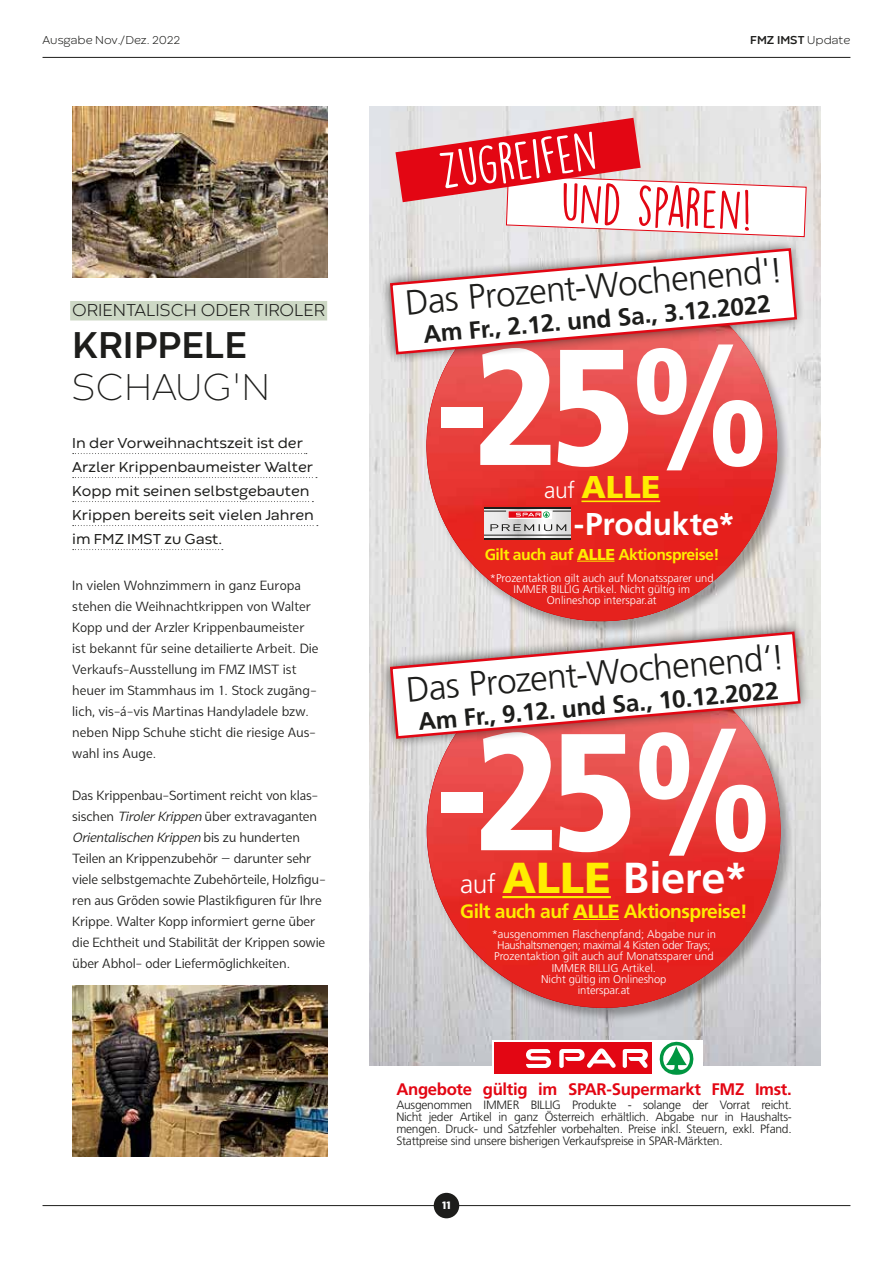
<style>
.page{position:relative;width:893px;height:1263px;background:#fff}
.page>*{position:absolute;margin:0;border:0;box-sizing:border-box;transform-origin:0 0}
.t1{font:900 condensed 166.2px "Frutiger";color:#fff}
.t2{font:900 condensed 164.85px "Frutiger";color:#fff}
.t3{font:50.25px "DK Lemon Yellow Sun";color:#e30613}
.t4{font:50.25px "DK Lemon Yellow Sun";color:#fff}
.t5{font:700 43.35px "Frutiger";letter-spacing:-.005em;color:#fff}
.t6{font:700 39px "Codec Warm";color:#1d1d1b}
.t7{font:200 39px "Codec Warm";color:#1d1d1b}
.t8{font:300 34.95px "Frutiger";color:#1d1d1b}
.t9{font:700 31.5px/36.8px "Frutiger";letter-spacing:-.01em;color:#fff}
.t10{font:700 24.45px "Frutiger";color:#1d1d1b}
.t11{font:700 19.2px "Frutiger";letter-spacing:-.03em;color:#ffed00}
.t12{font:300 18px "Codec Warm";color:#1d1d1b}
.t13{font:700 16.8px "Frutiger";letter-spacing:-.02em;color:#e30613}
.t14{font:700 15.75px "Frutiger";letter-spacing:-.03em;color:#ffed00}
.t15{font:15px/24px "Codec Warm";color:#1d1d1b}
.t16{font:13.5px/21px "Syabil";letter-spacing:-.005em;color:#1d1d1b}
.t17{font:300 12px/12px "Frutiger";letter-spacing:-.02em;color:#1d1d1b;text-align:justify}
.t18{font:300 12px "Codec Warm";color:#1d1d1b}
.t19{font:700 12px "Codec Warm";color:#1d1d1b}
.t20{font:300 11.25px/11.2px "Frutiger";color:#fff;text-align:center}
.t21{font:700 11.25px "Codec Warm Logo";color:#fff}
.t22{font:300 11.1px/11.1px "Frutiger";color:#fff;text-align:center}
.s1{font-weight:300}
.s2{font-style:italic}
.s3{font-weight:300;font-size:22.8px}
.s4{font-weight:900;color:#ffed00}
.s5{font-weight:900}
.s6{font-weight:300;font-size:26.25px}
</style>
<div class="page">
<img style="left:72px;top:986px;width:255px;height:171px">
<img style="left:72px;top:106px;width:255px;height:171px">
<div style="left:70px;top:301px;width:257px;height:19px;background:#cdd8c5"></div>
<svg style="left:73px;top:453px;width:234px;height:1px"></svg>
<svg style="left:73px;top:477px;width:244px;height:1px"></svg>
<svg style="left:73px;top:501px;width:240px;height:1px"></svg>
<svg style="left:73px;top:525px;width:245px;height:1px"></svg>
<svg style="left:73px;top:549px;width:150px;height:1px"></svg>
<img style="left:370px;top:106px;width:451px;height:959px">
<div style="left:492px;top:1040px;width:211px;height:36px;background:#fff"></div>
<div style="left:495px;top:1042px;width:157px;height:32px;background:#e30613"></div>
<svg style="left:623px;top:1049px;width:25px;height:19px"></svg>
<svg style="left:526px;top:1049px;width:25px;height:19px"></svg>
<svg style="left:559px;top:1048px;width:57px;height:20px"></svg>
<svg style="left:659px;top:1041px;width:35px;height:34px"></svg>
<svg style="left:395px;top:118px;width:412px;height:118px"></svg>
<div style="left:426px;top:270px;width:365px;height:366px;background:#1d1d1b;opacity:.35"></div>
<img style="left:427px;top:271px;width:350px;height:350px;border-radius:175px">
<hr style="left:581px;top:500px;width:79px;height:2px;background:#ffed00">
<hr style="left:577px;top:561px;width:37px;height:1px;background:#ffed00">
<svg style="left:378px;top:236px;width:431px;height:131px;background:#e4bab9"></svg>
<svg style="left:389px;top:247px;width:409px;height:109px"></svg>
<svg style="left:484px;top:507px;width:87px;height:33px"></svg>
<svg style="left:484px;top:509px;width:87px;height:28px"></svg>
<hr style="left:484px;top:535px;width:87px;height:1px;background:#1d1d1b">
<svg style="left:484px;top:511px;width:22px;height:1px"></svg>
<div style="left:509px;top:511px;width:32px;height:7px;background:#e30613"></div>
<svg style="left:516px;top:511px;width:55px;height:7px"></svg>
<svg style="left:490px;top:524px;width:76px;height:7px"></svg>
<div style="left:426px;top:654px;width:369px;height:368px;background:#1d1d1b;opacity:.35"></div>
<img style="left:427px;top:654px;width:354px;height:353px;border-radius:177px">
<hr style="left:502px;top:896px;width:109px;height:2px;background:#ffed00">
<hr style="left:573px;top:919px;width:46px;height:1px;background:#ffed00">
<svg style="left:378px;top:619px;width:435px;height:132px;background:#ddb1af"></svg>
<svg style="left:389px;top:630px;width:413px;height:110px"></svg>
<hr style="left:43px;top:57px;width:807px;height:1px;background:#1d1d1b">
<hr style="left:43px;top:1205px;width:807px;height:1px;background:#1d1d1b">
<div style="left:434px;top:1193px;width:25px;height:25px;background:#1d1d1b;border-radius:50%"></div>
<p class="t18" style="left:43px;top:33px;width:139px">Ausgabe Nov./Dez. 2022</p>
<p class="t19" style="left:750px;top:33px;width:102px">FMZ IMST <span class="s1">Update</span></p>
<h3 class="t12" style="left:72px;top:300px;width:254px">ORIENTALISCH ODER TIROLER</h3>
<h3 class="t6" style="left:72px;top:321px;width:176px">KRIPPELE</h3>
<h3 class="t7" style="left:72px;top:364px;width:199px">SCHAUG'N</h3>
<p class="t15" style="left:72px;top:432px;width:243px">In der Vorweihnachtszeit ist der<br>Arzler Krippenbaumeister Walter<br>Kopp mit seinen selbstgebauten<br>Krippen bereits seit vielen Jahren im FMZ IMST zu Gast.</p>
<p class="t16" style="left:72px;top:575px;width:248px">In vielen Wohnzimmern in ganz Europa stehen die Weihnachtkrippen von Walter Kopp und der Arzler Krippenbaumeister ist bekannt für seine detailierte Arbeit. Die Verkaufs-Ausstellung im FMZ IMST ist heuer im Stammhaus im 1. Stock zugäng&shy;lich, vis-á-vis Martinas Handyladele bzw. neben Nipp Schuhe sticht die riesige Aus&shy;wahl ins Auge.</p>
<p class="t16" style="left:72px;top:785px;width:255px">Das Krippenbau-Sortiment reicht von klas&shy;sischen <span class="s2">Tiroler Krippen</span> über extravaganten <span class="s2">Orientalischen Krippen</span> bis zu hunderten Teilen an Krippenzubehör – darunter sehr viele selbstgemachte Zubehörteile, Holzfigu&shy;ren aus Gröden sowie Plastikfiguren für Ihre Krippe. Walter Kopp informiert gerne über die Echtheit und Stabilität der Krippen sowie über Abhol- oder Liefermöglichkeiten.</p>
<h3 class="t4" style="left:435px;top:140px;width:160px;rotate:-8deg">Zugreifen</h3>
<h3 class="t3" style="left:561px;top:172px;width:193px;rotate:2deg">und sparen!</h3>
<h3 class="t8" style="left:404px;top:283px;width:380px;rotate:-5deg">Das Prozent-Wochenend'!</h3>
<h3 class="t10" style="left:422px;top:320px;width:350px;rotate:-5deg">Am Fr., 2.12. und Sa., 3.12.2022</h3>
<h2 class="t2" style="left:434px;top:308px;width:337px">-25%</h2>
<h3 class="t9" style="left:574px;top:469px;width:163px;text-indent:-30px"><span class="s3">auf</span> <span class="s4">ALLE </span>-Produkte*</h3>
<p class="t14" style="left:485px;top:545px;width:236px">Gilt auch auf <span class="s5">ALLE</span> Aktionspreise!</p>
<p class="t22" style="left:490px;top:573px;width:225px">*Prozentaktion gilt auch auf Monatssparer und<br>IMMER BILLIG Artikel. Nicht gültig im<br>Onlineshop interspar.at</p>
<h3 class="t8" style="left:405px;top:670px;width:381px;rotate:-5deg">Das Prozent-Wochenend‘!</h3>
<h3 class="t10" style="left:417px;top:707px;width:363px;rotate:-5deg">Am Fr., 9.12. und Sa., 10.12.2022</h3>
<h1 class="t1" style="left:434px;top:692px;width:340px">-25%</h1>
<h3 class="t5" style="left:460px;top:852px;width:289px"><span class="s6">auf</span> <span class="s4">ALLE</span> Biere*</h3>
<h3 class="t11" style="left:460px;top:900px;width:289px">Gilt auch auf <span class="s5">ALLE</span> Aktionspreise!</h3>
<p class="t20" style="left:492px;top:928px;width:226px">*ausgenommen Flaschenpfand; Abgabe nur in Haushaltsmengen; maximal 4 Kisten oder Trays; Prozentaktion gilt auch auf Monatssparer und IMMER BILLIG Artikel.<br>Nicht gültig im Onlineshop<br>interspar.at</p>
<p class="t13" style="left:396px;top:1079px;width:397px">Angebote gültig im SPAR-Supermarkt FMZ Imst.</p>
<p class="t17" style="left:396px;top:1099px;width:397px">Ausgenommen IMMER BILLIG Produkte - solange der Vorrat reicht.<br>Nicht jeder Artikel in ganz Österreich erhältlich. Abgabe nur in Haushalts&shy;mengen. Druck- und Satzfehler vorbehalten. Preise inkl. Steuern, exkl. Pfand.<br>Stattpreise sind unsere bisherigen Verkaufspreise in SPAR-Märkten.</p>
<p class="t21" style="left:442px;top:1198px;width:10px">11</p>
</div>
